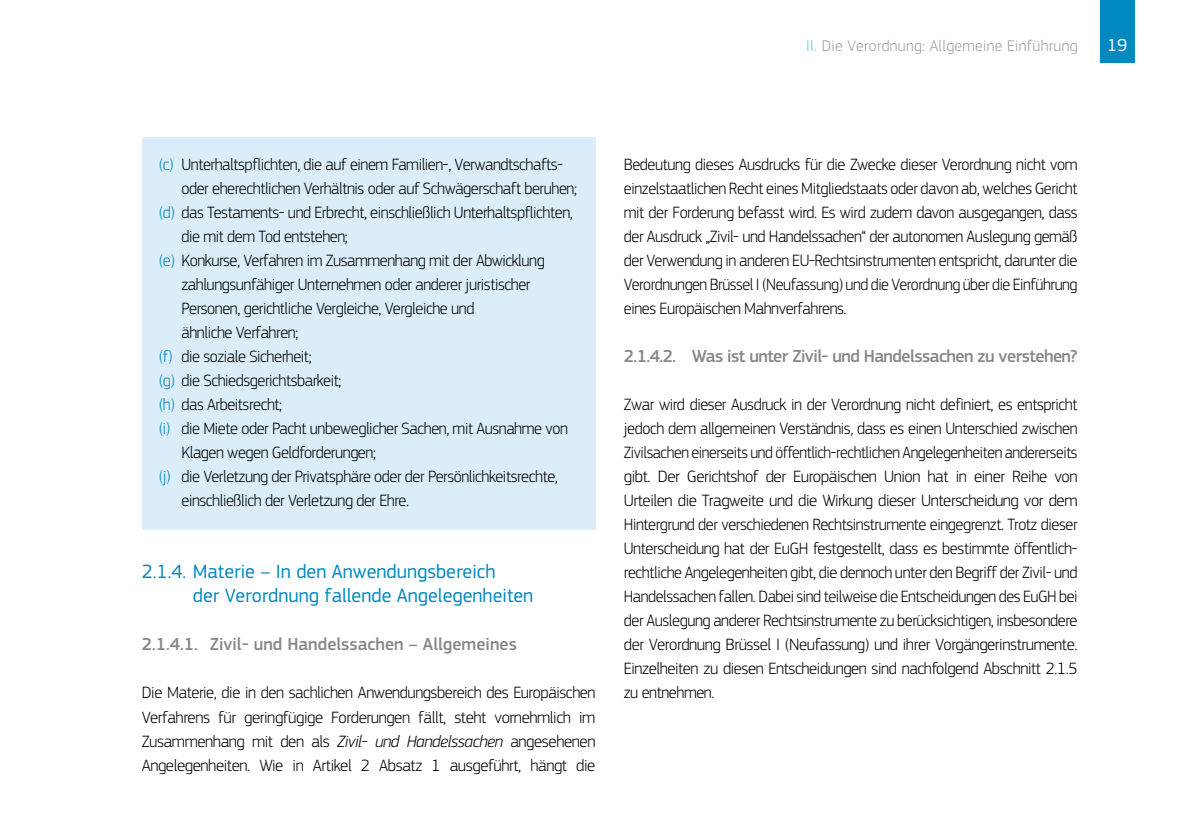
<style>
.page{position:relative;width:1191px;height:840px;background:#fff}
.page>*{position:absolute;margin:0;border:0;box-sizing:border-box;transform-origin:0 0}
.t1{font:20px/24px "EC Square Sans Pro";color:#0088c1}
.t2{font:500 18px "EC Square Sans Pro";letter-spacing:-.03em;color:#878786}
.t3{font:500 18px "EC Square Sans Pro";color:#878786}
.t4{font:18px "EC Square Sans Pro";color:#fff}
.Body{font:300 17px/24px "EC Square Sans Pro";letter-spacing:-.025em;color:#000}
.t5{font:300 16px "EC Square Sans Pro";letter-spacing:.02em;color:#9c9d9d}
.s1{color:#79c1e3}
.s2{color:#0088c1}
.s3{font-style:italic}
</style>
<div class="page">
<div style="left:1100px;top:0;width:34px;height:62px;background:#0088c1"></div>
<div style="left:142px;top:137px;width:453px;height:393px;background:#daedf8"></div>
<p class="t5" style="left:806px;top:36px;width:273px"><span class="s1">II.</span> Die Verordnung: Allgemeine Einführung</p>
<p class="t4" style="left:1107px;top:35px;width:22px">19</p>
<p class="Body" style="left:181px;top:152px;width:397px;text-indent:-23px"><span class="s2">(c)</span> Unterhaltspflichten, die auf einem Familien-, Verwandtschafts&shy;oder eherechtlichen Verhältnis oder auf Schwägerschaft beruhen;</p>
<p class="Body" style="left:181px;top:200px;width:393px;text-indent:-23px"><span class="s2">(d)</span> das Testaments- und Erbrecht, einschließlich Unterhaltspflichten, die mit dem Tod entstehen;</p>
<p class="Body" style="left:181px;top:248px;width:365px;text-indent:-23px"><span class="s2">(e)</span> Konkurse, Verfahren im Zusammenhang mit der Abwicklung zahlungsunfähiger Unternehmen oder anderer juristischer Personen, gerichtliche Vergleiche, Vergleiche und<br>ähnliche Verfahren;</p>
<p class="Body" style="left:159px;top:344px;width:154px"><span class="s2">(f)</span> die soziale Sicherheit;</p>
<p class="Body" style="left:159px;top:368px;width:184px"><span class="s2">(g)</span> die Schiedsgerichtsbarkeit;</p>
<p class="Body" style="left:159px;top:392px;width:125px"><span class="s2">(h)</span> das Arbeitsrecht;</p>
<p class="Body" style="left:181px;top:416px;width:388px;text-indent:-23px"><span class="s2">(i)</span> die Miete oder Pacht unbeweglicher Sachen, mit Ausnahme von<br>Klagen wegen Geldforderungen;</p>
<p class="Body" style="left:181px;top:464px;width:378px;text-indent:-23px"><span class="s2">(j)</span> die Verletzung der Privatsphäre oder der Persönlichkeitsrechte, einschließlich der Verletzung der Ehre.</p>
<p class="t1" style="left:193px;top:559px;width:342px;text-indent:-51px">2.1.4. Materie – In den Anwendungsbereich<br>der Verordnung fallende Angelegenheiten</p>
<p class="t3" style="left:142px;top:633px;width:377px">2.1.4.1. Zivil- und Handelssachen – Allgemeines</p>
<p class="Body" style="left:142px;top:680px;width:455px;text-align:justify">Die Materie, die in den sachlichen Anwendungsbereich des Europäischen Verfahrens für geringfügige Forderungen fällt, steht vornehmlich im Zusammenhang mit den als <span class="s3">Zivil- und Handelssachen</span> angesehenen Angelegenheiten. Wie in Artikel 2 Absatz 1 ausgeführt, hängt die</p>
<p class="Body" style="left:624px;top:152px;width:455px;text-align:justify">Bedeutung dieses Ausdrucks für die Zwecke dieser Verordnung nicht vom einzelstaatlichen Recht eines Mitgliedstaats oder davon ab, welches Gericht mit der Forderung befasst wird. Es wird zudem davon ausgegangen, dass der Ausdruck „Zivil- und Handelssachen“ der autonomen Auslegung gemäß der Verwendung in anderen EU-Rechtsinstrumenten entspricht, darunter die Verordnungen Brüssel I (Neufassung) und die Verordnung über die Einführung eines Europäischen Mahnverfahrens.</p>
<p class="t2" style="left:624px;top:345px;width:455px">2.1.4.2. Was ist unter Zivil- und Handelssachen zu verstehen?</p>
<p class="Body" style="left:624px;top:392px;width:455px;text-align:justify">Zwar wird dieser Ausdruck in der Verordnung nicht definiert, es entspricht jedoch dem allgemeinen Verständnis, dass es einen Unterschied zwischen Zivilsachen einerseits und öffentlich-rechtlichen Angelegenheiten andererseits gibt. Der Gerichtshof der Europäischen Union hat in einer Reihe von Urteilen die Tragweite und die Wirkung dieser Unterscheidung vor dem Hintergrund der verschiedenen Rechtsinstrumente eingegrenzt. Trotz dieser Unterscheidung hat der EuGH festgestellt, dass es bestimmte öffentlich&shy;rechtliche Angelegenheiten gibt, die dennoch unter den Begriff der Zivil- und Handelssachen fallen. Dabei sind teilweise die Entscheidungen des EuGH bei der Auslegung anderer Rechtsinstrumente zu berücksichtigen, insbesondere der Verordnung Brüssel I (Neufassung) und ihrer Vorgängerinstrumente.<br>Einzelheiten zu diesen Entscheidungen sind nachfolgend Abschnitt 2.1.5 zu entnehmen.</p>
</div>
